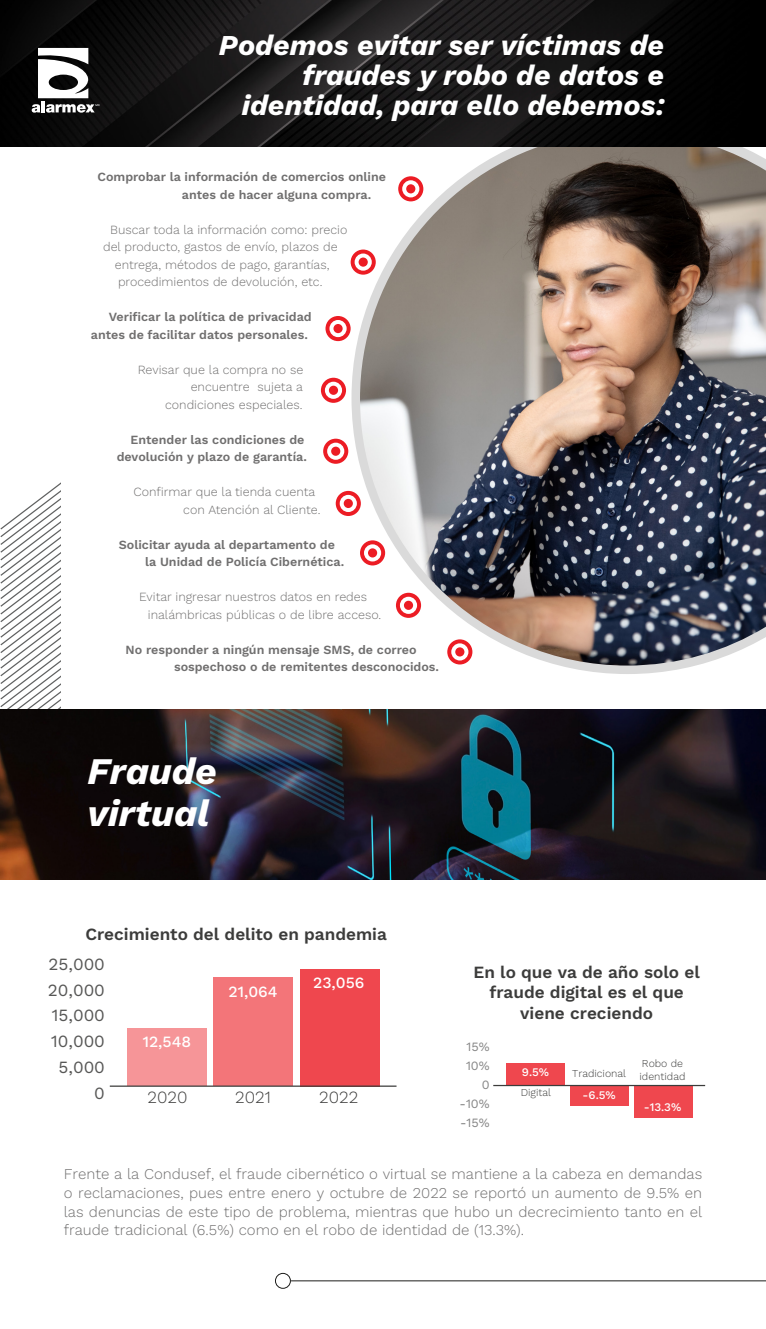
<style>
.page{position:relative;width:766px;height:1329px;background:#fff}
.page>*{position:absolute;margin:0;border:0;box-sizing:border-box;transform-origin:0 0}
.t1{font:italic 700 37.5px/42.5px "Work Sans";color:#fff}
.t2{font:italic 700 28.75px/30px "Work Sans";color:#fff;text-align:right}
.t3{font:600 17.12px/20.5px "Work Sans";color:#3c3c3b;text-align:center}
.t4{font:17.12px/25.8px "Work Sans";color:#575756;text-align:right}
.t5{font:300 17.12px "Work Sans";color:#3c3c3b}
.t6{font:500 15.75px "Work Sans";color:#fff}
.t7{font:300 15px/18.8px "Work Sans";color:#706f6f;text-align:justify}
.t8{font:12.62px/19px "Work Sans";color:#878787;text-align:right}
.t9{font:600 12.5px/17.5px "Work Sans";color:#706f6f}
.t10{font:300 12.5px/17.5px "Work Sans";color:#706f6f}
.t11{font:500 11.62px "Work Sans";color:#fff}
.t12{font:300 10.5px/12.6px "Work Sans";color:#3c3c3b}
</style>
<div class="page">
<svg style="left:351px;top:146px;width:346px;height:528px"></svg>
<svg style="left:0;top:482px;width:61px;height:227px"></svg>
<div style="left:275px;top:1273px;width:15px;height:15px;border:1px solid #1d1d1b;border-radius:50%"></div>
<hr style="left:291px;top:1280px;width:474px;height:1px;background:#1d1d1b">
<img style="left:360px;top:146px;width:405px;height:519px">
<img style="left:0;top:1px;width:765px;height:145px">
<svg style="left:32px;top:48px;width:67px;height:65px"></svg>
<div style="left:127px;top:1028px;width:79px;height:58px;background:#f69598"></div>
<div style="left:213px;top:977px;width:80px;height:109px;background:#f37579"></div>
<div style="left:300px;top:969px;width:79px;height:117px;background:#ef474e"></div>
<hr style="left:110px;top:1085px;width:286px;height:2px;background:#3c3c3b">
<div style="left:505px;top:1063px;width:59px;height:22px;background:#ef474e"></div>
<div style="left:569px;top:1086px;width:59px;height:20px;background:#ef474e"></div>
<div style="left:633px;top:1085px;width:59px;height:33px;background:#ef474e"></div>
<hr style="left:493px;top:1085px;width:212px;height:1px;background:#3c3c3b">
<img style="left:0;top:709px;width:765px;height:170px">
<svg style="left:398px;top:176px;width:25px;height:25px"></svg>
<svg style="left:350px;top:250px;width:25px;height:25px"></svg>
<svg style="left:325px;top:316px;width:25px;height:25px"></svg>
<svg style="left:321px;top:378px;width:25px;height:25px"></svg>
<svg style="left:323px;top:439px;width:25px;height:25px"></svg>
<svg style="left:335px;top:491px;width:26px;height:25px"></svg>
<svg style="left:360px;top:540px;width:25px;height:25px"></svg>
<svg style="left:396px;top:593px;width:25px;height:25px"></svg>
<svg style="left:447px;top:639px;width:25px;height:25px"></svg>
<h2 class="t2" style="left:219px;top:29px;width:446px">Podemos evitar ser víctimas de fraudes y robo de datos e identidad, para ello debemos:</h2>
<p class="t9" style="left:182px;top:168px;width:206px;text-indent:-84px">Comprobar la información de comercios online antes de hacer alguna compra.</p>
<p class="t10" style="left:110px;top:220px;width:239px">Buscar toda la información como: precio</p>
<p class="t10" style="left:103px;top:238px;width:236px">del producto, gastos de envío, plazos de</p>
<p class="t10" style="left:115px;top:255px;width:216px">entrega, métodos de pago, garantías,</p>
<p class="t10" style="left:118px;top:273px;width:206px">procedimientos de devolución, etc.</p>
<p class="t9" style="left:91px;top:308px;width:222px;text-align:right">Verificar la política de privacidad antes de facilitar datos personales.</p>
<p class="t10" style="left:138px;top:360px;width:167px;text-align:right">Revisar que la compra no se encuentre sujeta a condiciones especiales.</p>
<p class="t9" style="left:117px;top:430px;width:192px;text-align:right">Entender las condiciones de devolución y plazo de garantía.</p>
<p class="t10" style="left:183px;top:483px;width:139px;text-indent:-50px">Confirmar que la tienda cuenta con Atención al Cliente.</p>
<p class="t9" style="left:145px;top:535px;width:200px;text-indent:-26px">Solicitar ayuda al departamento de la Unidad de Policía Cibernética.</p>
<p class="t10" style="left:148px;top:588px;width:235px;text-indent:-9px">Evitar ingresar nuestros datos en redes inalámbricas públicas o de libre acceso.</p>
<p class="t9" style="left:174px;top:640px;width:266px;text-indent:-48px">No responder a ningún mensaje SMS, de correo sospechoso o de remitentes desconocidos.</p>
<h1 class="t1" style="left:87px;top:747px;width:131px">Fraude virtual</h1>
<h3 class="t3" style="left:85px;top:923px;width:303px">Crecimiento del delito en pandemia</h3>
<h3 class="t4" style="left:48px;top:950px;width:59px">25,000<br>20,000<br>15,000<br>10,000<br>5,000<br>0</h3>
<p class="t6" style="left:143px;top:1029px;width:50px">12,548</p>
<p class="t6" style="left:228px;top:980px;width:51px">21,064</p>
<p class="t6" style="left:313px;top:970px;width:53px">23,056</p>
<h3 class="t5" style="left:147px;top:1084px;width:41px">2020</h3>
<h3 class="t5" style="left:235px;top:1084px;width:37px">2021</h3>
<h3 class="t5" style="left:319px;top:1084px;width:41px">2022</h3>
<h3 class="t3" style="left:473px;top:961px;width:228px">En lo que va de año solo el fraude digital es el que viene creciendo</h3>
<p class="t8" style="left:459px;top:1036px;width:32px">15%<br>10%<br>0 -10% -15%</p>
<p class="t11" style="left:521px;top:1063px;width:29px">9.5%</p>
<p class="t12" style="left:520px;top:1086px;width:32px">Digital</p>
<p class="t12" style="left:572px;top:1066px;width:55px">Tradicional</p>
<p class="t12" style="left:639px;top:1057px;width:47px">Robo de identidad</p>
<p class="t11" style="left:582px;top:1086px;width:35px">-6.5%</p>
<p class="t11" style="left:643px;top:1098px;width:39px">-13.3%</p>
<p class="t7" style="left:64px;top:1164px;width:639px">Frente a la Condusef, el fraude cibernético o virtual se mantiene a la cabeza en demandas o reclamaciones, pues entre enero y octubre de 2022 se reportó un aumento de 9.5% en las denuncias de este tipo de problema, mientras que hubo un decrecimiento tanto en el fraude tradicional (6.5%) como en el robo de identidad de (13.3%).</p>
</div>
